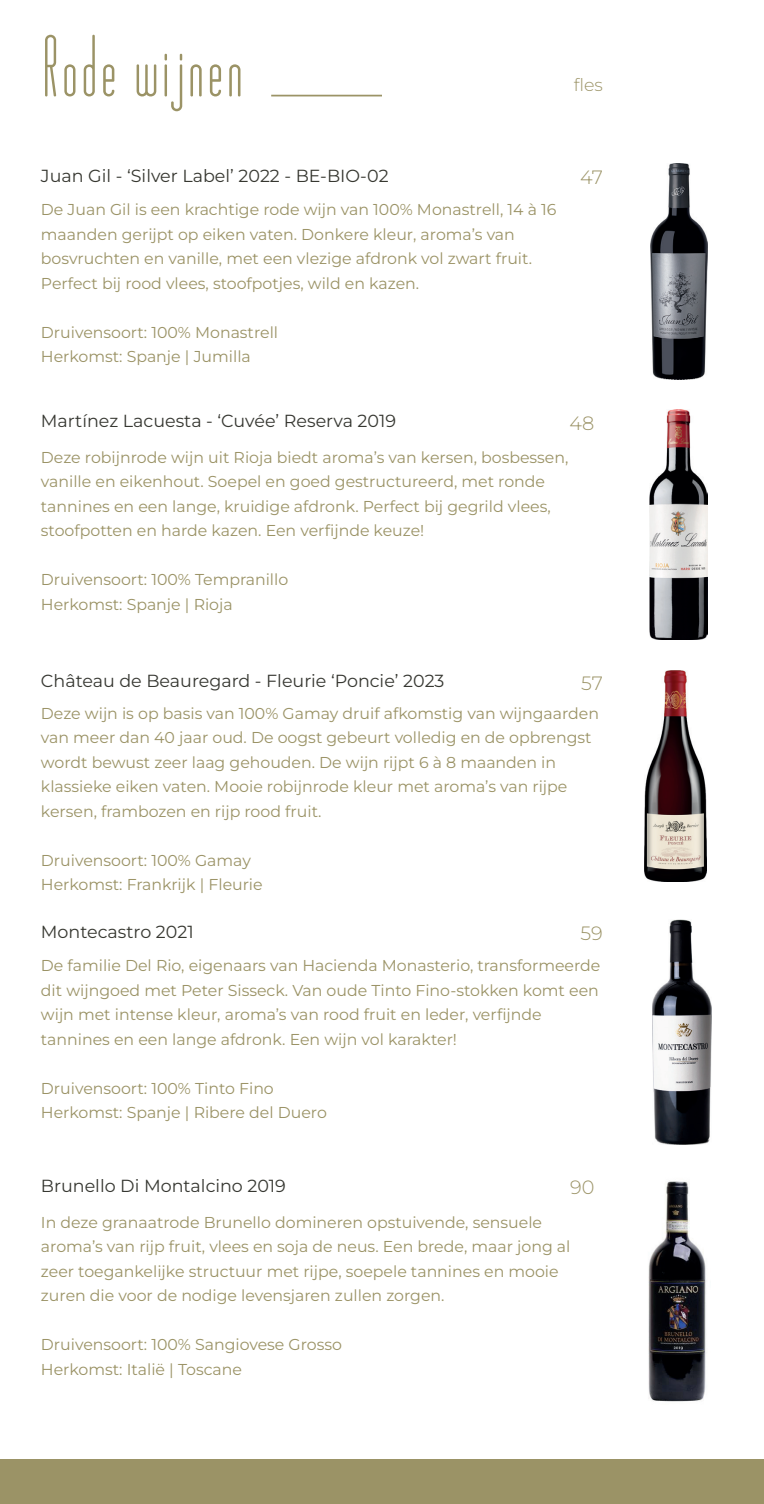
<style>
.page{position:relative;width:764px;height:1504px;background:#fff}
.page>*{position:absolute;margin:0;border:0;box-sizing:border-box;transform-origin:0 0}
.t1{font:82.25px "Matchbook";color:#9b9366}
.t2{font:300 19.25px "Montserrat";color:#9b9366}
.t3{font:17.5px "Montserrat";color:#373832}
.t4{font:17.5px "Montserrat";color:#373831}
.t5{font:300 17.5px "Montserrat";color:#9b9366}
.t6{font:15.75px/24.5px "Montserrat";color:#9b9366}
</style>
<div class="page">
<div style="left:0;top:1458px;width:764px;height:45px;background:#9b9366"></div>
<hr style="left:271px;top:95px;width:111px;height:1px;background:#9b9366">
<img style="left:652px;top:919px;width:59px;height:225px">
<img style="left:650px;top:409px;width:57px;height:231px">
<img style="left:650px;top:164px;width:57px;height:215px">
<img style="left:648px;top:1181px;width:58px;height:221px">
<img style="left:645px;top:670px;width:61px;height:211px">
<h1 class="t1" style="left:41px;top:24px;width:205px">Rode wijnen</h1>
<p class="t5" style="left:574px;top:73px;width:31px">fles</p>
<p class="t4" style="left:41px;top:163px;width:349px">Juan Gil - ‘Silver Label’ 2022 - BE-BIO-02</p>
<p class="t6" style="left:41px;top:197px;width:517px">De Juan Gil is een krachtige rode wijn van 100% Monastrell, 14 à 16 maanden gerijpt op eiken vaten. Donkere kleur, aroma’s van bosvruchten en vanille, met een vlezige afdronk vol zwart fruit.<br>Perfect bij rood vlees, stoofpotjes, wild en kazen.</p>
<p class="t6" style="left:41px;top:319px;width:239px">Druivensoort: 100% Monastrell<br>Herkomst: Spanje | Jumilla</p>
<p class="t2" style="left:580px;top:164px;width:24px">47</p>
<p class="t3" style="left:41px;top:409px;width:357px">Martínez Lacuesta - ‘Cuvée’ Reserva 2019</p>
<p class="t6" style="left:41px;top:444px;width:529px">Deze robijnrode wijn uit Rioja biedt aroma’s van kersen, bosbessen, vanille en eikenhout. Soepel en goed gestructureerd, met ronde tannines en een lange, kruidige afdronk. Perfect bij gegrild vlees, stoofpotten en harde kazen. Een verfijnde keuze!</p>
<p class="t6" style="left:41px;top:567px;width:249px">Druivensoort: 100% Tempranillo<br>Herkomst: Spanje | Rioja</p>
<p class="t2" style="left:569px;top:409px;width:26px">48</p>
<p class="t3" style="left:41px;top:669px;width:405px">Château de Beauregard - Fleurie ‘Poncie’ 2023</p>
<p class="t6" style="left:41px;top:700px;width:560px">Deze wijn is op basis van 100% Gamay druif afkomstig van wijngaarden van meer dan 40 jaar oud. De oogst gebeurt volledig en de opbrengst wordt bewust zeer laag gehouden. De wijn rijpt 6 à 8 maanden in klassieke eiken vaten. Mooie robijnrode kleur met aroma’s van rijpe kersen, frambozen en rijp rood fruit.</p>
<p class="t6" style="left:41px;top:847px;width:223px">Druivensoort: 100% Gamay<br>Herkomst: Frankrijk | Fleurie</p>
<p class="t2" style="left:581px;top:670px;width:23px">57</p>
<p class="t4" style="left:41px;top:919px;width:154px">Montecastro 2021</p>
<p class="t6" style="left:41px;top:952px;width:561px">De familie Del Rio, eigenaars van Hacienda Monasterio, transformeerde dit wijngoed met Peter Sisseck. Van oude Tinto Fino-stokken komt een wijn met intense kleur, aroma’s van rood fruit en leder, verfijnde tannines en een lange afdronk. Een wijn vol karakter!</p>
<p class="t6" style="left:41px;top:1075px;width:287px">Druivensoort: 100% Tinto Fino<br>Herkomst: Spanje | Ribere del Duero</p>
<p class="t2" style="left:581px;top:920px;width:24px">59</p>
<p class="t3" style="left:41px;top:1173px;width:247px">Brunello Di Montalcino 2019</p>
<p class="t6" style="left:41px;top:1208px;width:531px">In deze granaatrode Brunello domineren opstuivende, sensuele aroma’s van rijp fruit, vlees en soja de neus. Een brede, maar jong al zeer toegankelijke structuur met rijpe, soepele tannines en mooie zuren die voor de nodige levensjaren zullen zorgen.</p>
<p class="t6" style="left:41px;top:1331px;width:303px">Druivensoort: 100% Sangiovese Grosso<br>Herkomst: Italië | Toscane</p>
<p class="t2" style="left:570px;top:1174px;width:26px">90</p>
</div>
